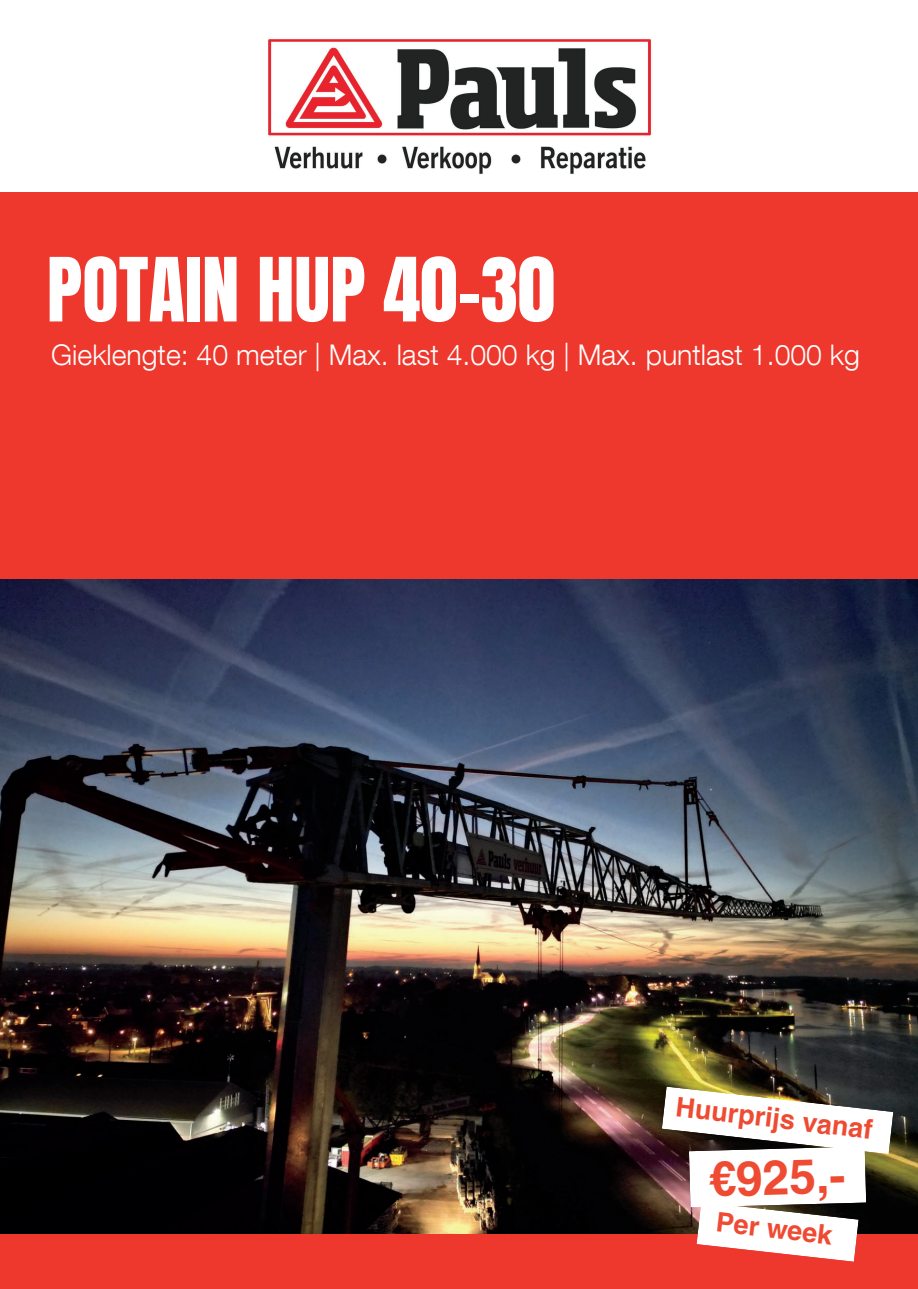
<style>
.page{position:relative;width:918px;height:1289px;background:#fff}
.page>*{position:absolute;margin:0;border:0;box-sizing:border-box;transform-origin:0 0}
.t1{font:75.15px "Anton";color:#fff}
.t2{font:700 48px "Helvetica LT Pro";color:#ef4a32}
.t3{font:300 28.5px "Helvetica Neue LT Com";color:#fff}
.t4{font:700 27px "Helvetica LT Pro";color:#ef4a32}
</style>
<div class="page">
<img style="left:267px;top:39px;width:385px;height:135px">
<div style="left:0;top:193px;width:918px;height:404px;background:#ee382d"></div>
<img style="left:0;top:579px;width:918px;height:654px">
<div style="left:0;top:1233px;width:918px;height:55px;background:#ee382d"></div>
<svg style="left:662px;top:1086px;width:231px;height:175px"></svg>
<p class="t1" style="left:47px;top:236px;width:510px">POTAIN HUP 40-30</p>
<h1 class="t3" style="left:51px;top:345px;width:810px">Gieklengte: 40 meter | Max. last 4.000 kg | Max. puntlast 1.000 kg</h1>
<p class="t4" style="left:677px;top:1095px;width:199px;rotate:7deg">Huurprijs vanaf</p>
<p class="t2" style="left:709px;top:1162px;width:138px;rotate:-2deg">€925,-</p>
<p class="t4" style="left:717px;top:1210px;width:118px;rotate:7deg">Per week</p>
</div>
